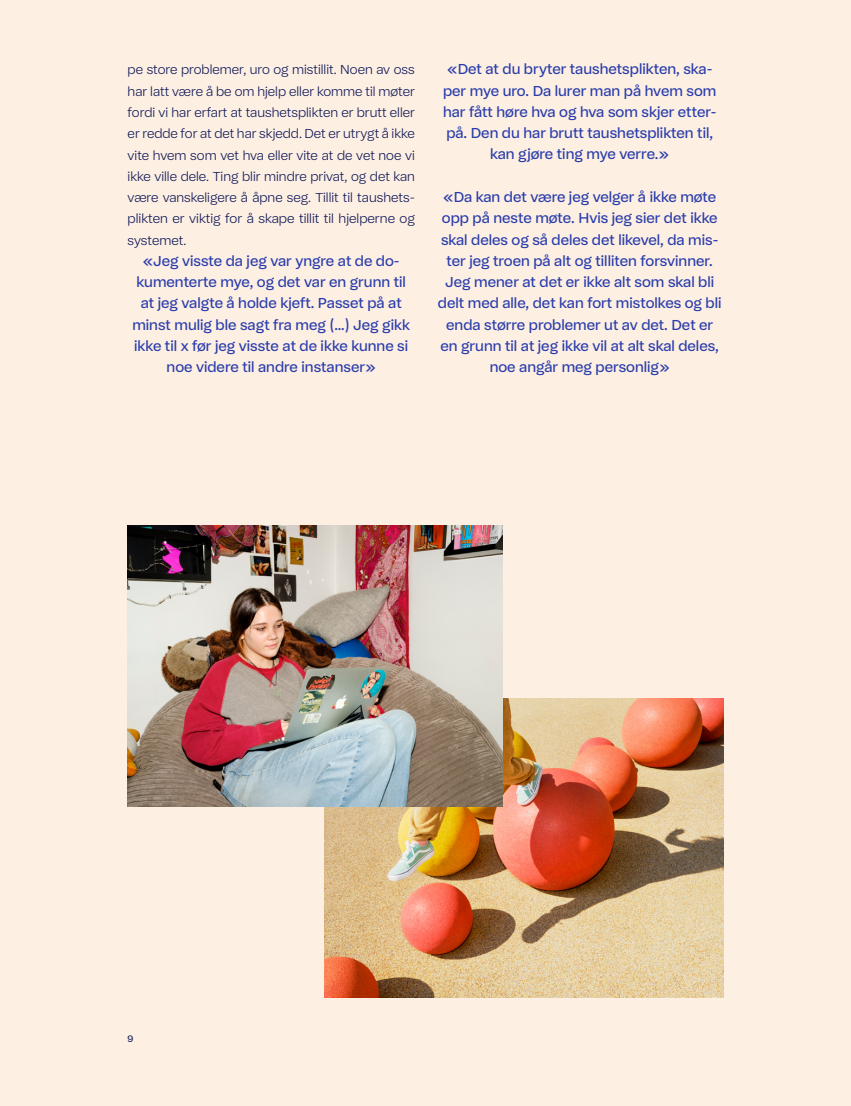
<style>
.page{position:relative;width:851px;height:1106px;background:#fff}
.page>*{position:absolute;margin:0;border:0;box-sizing:border-box;transform-origin:0 0}
.t1{font:15px/21.3px "Barneombudet";color:#293dab;text-align:center}
.t2{font:300 13.5px/21.3px "Barneombudet";color:#121c59;text-align:justify}
.t3{font:9.75px "Barneombudet";color:#121c59}
</style>
<div class="page">
<div style="left:0;top:0;width:850px;height:1106px;background:#feefe3"></div>
<img style="left:325px;top:698px;width:398px;height:299px">
<img style="left:128px;top:525px;width:374px;height:281px">
<p class="t2" style="left:128px;top:59px;width:289px">pe store problemer, uro og mistillit. Noen av oss har latt være å be om hjelp eller komme til møter fordi vi har erfart at taushetsplikten er brutt eller er redde for at det har skjedd. Det er utrygt å ikke vite hvem som vet hva eller vite at de vet noe vi ikke ville dele. Ting blir mindre privat, og det kan være vanskeligere å åpne seg. Tillit til taushets&shy;plikten er viktig for å skape tillit til hjelperne og systemet.</p>
<p class="t1" style="left:132px;top:250px;width:279px">«Jeg visste da jeg var yngre at de do&shy;kumenterte mye, og det var en grunn til at jeg valgte å holde kjeft. Passet på at minst mulig ble sagt fra meg (…) Jeg gikk ikke til x før jeg visste at de ikke kunne si noe videre til andre instanser»</p>
<p class="t1" style="left:443px;top:58px;width:275px">«Det at du bryter taushetsplikten, ska&shy;per mye uro. Da lurer man på hvem som har fått høre hva og hva som skjer etter&shy;på. Den du har brutt taushetsplikten til, kan gjøre ting mye verre.»</p>
<p class="t1" style="left:438px;top:186px;width:285px">«Da kan det være jeg velger å ikke møte opp på neste møte. Hvis jeg sier det ikke skal deles og så deles det likevel, da mis&shy;ter jeg troen på alt og tilliten forsvinner.<br>Jeg mener at det er ikke alt som skal bli delt med alle, det kan fort mistolkes og bli enda større problemer ut av det. Det er en grunn til at jeg ikke vil at alt skal deles, noe angår meg personlig»</p>
<p class="t3" style="left:128px;top:1033px;width:7px">9</p>
</div>
